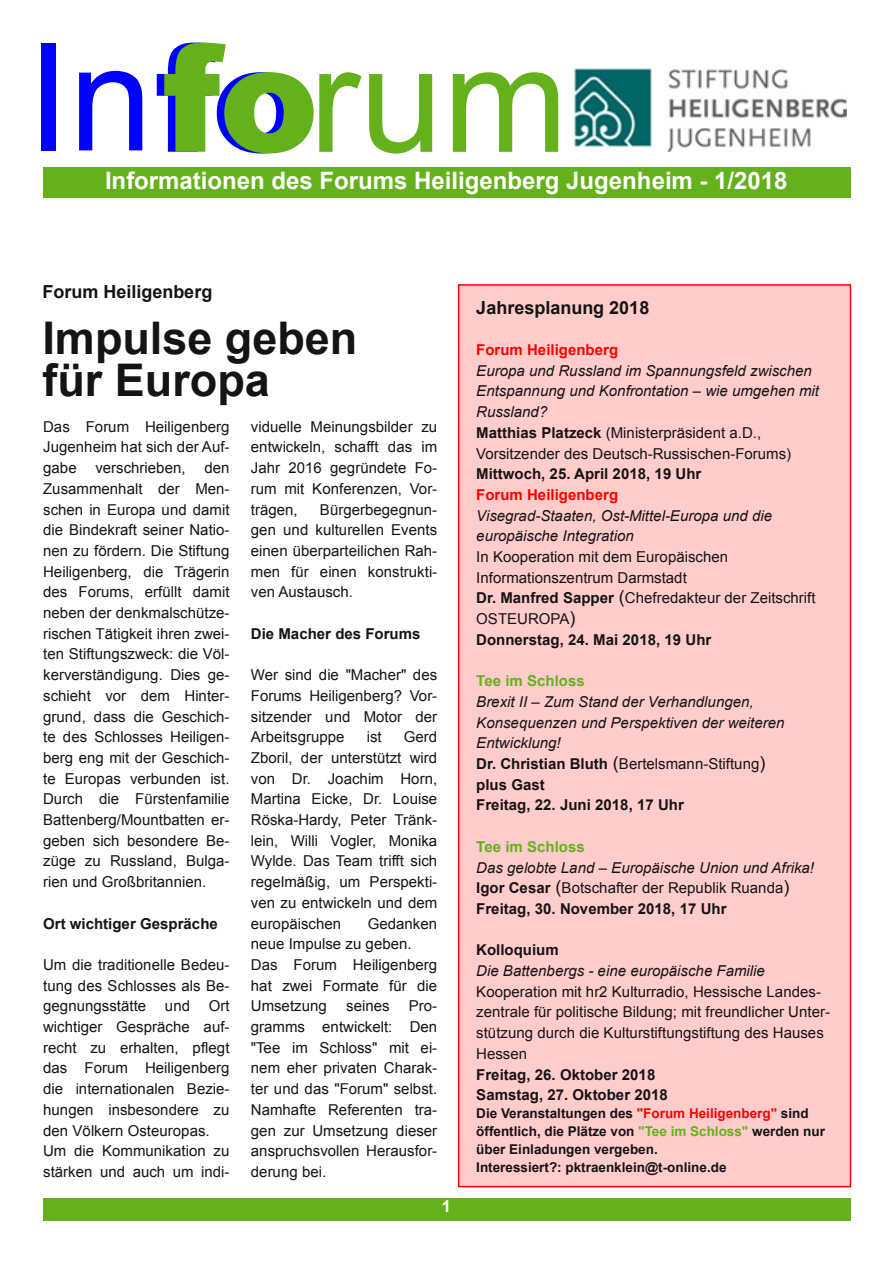
<style>
.page{position:relative;width:893px;height:1263px;background:#fff}
.page>*{position:absolute;margin:0;border:0;box-sizing:border-box;transform-origin:0 0}
.t1{font:150px "Arial";color:#65b11c}
.t2{font:900 150px "Arial";color:#00f}
.t3{font:700 45px/42.3px "Arial";color:#161413}
.t4{font:700 24px "Arial";color:#fff}
.t5{font:700 18px "Arial";color:#161413}
.t6{font:700 16.5px "Arial";color:#fff}
.t7{font:15px/20.7px "Arial";letter-spacing:.005em;color:#161413;text-align:justify}
.t8{font:italic 15px/20.7px "Arial";letter-spacing:.005em;color:#161413}
.t9{font:700 15px/20.7px "Arial";letter-spacing:.005em;color:#161413}
.t10{font:700 15px "Arial";color:#f00}
.t11{font:700 15px "Arial";letter-spacing:.005em;color:#65b11c}
.t12{font:700 13.5px/18px "Arial";color:#161413}
.s1{color:#00f}
.s2{font-weight:700;font-style:normal}
.s3{font-style:normal}
.s4{font-weight:700}
.s5{font-size:18px}
.s6{font-style:normal;font-size:18px}
.s7{color:#f00}
.s8{color:#65b11c}
</style>
<div class="page">
<div style="left:459px;top:285px;width:391px;height:902px;background:#fcc"></div>
<div style="left:458px;top:284px;width:393px;height:903px;border:2px solid #f00"></div>
<img style="left:574px;top:69px;width:272px;height:82px">
<div style="left:43px;top:167px;width:807px;height:30px;background:#65b11c"></div>
<div style="left:43px;top:1197px;width:807px;height:23px;background:#65b11c"></div>
<h1 class="t2" style="left:156px;top:-13px;width:157px">fo</h1>
<h1 class="t1" style="left:28px;top:16px;width:542px"><span class="s1">In</span> rum</h1>
<h3 class="t4" style="left:105px;top:167px;width:684px">Informationen des Forums Heiligenberg Jugenheim - 1/2018</h3>
<p class="t5" style="left:43px;top:281px;width:171px">Forum Heiligenberg</p>
<h2 class="t3" style="left:43px;top:317px;width:316px">Impulse geben für Europa</h2>
<p class="t7" style="left:43px;top:416px;width:188px">Das Forum Heiligenberg Jugenheim hat sich der Auf&shy;gabe verschrieben, den Zusammenhalt der Men&shy;schen in Europa und damit die Bindekraft seiner Natio&shy;nen zu fördern. Die Stiftung Heiligenberg, die Trägerin des Forums, erfüllt damit neben der denkmalschütze&shy;rischen Tätigkeit ihren zwei&shy;ten Stiftungszweck: die Völ&shy;kerverständigung. Dies ge&shy;schieht vor dem Hinter&shy;grund, dass die Geschich&shy;te des Schlosses Heiligen&shy;berg eng mit der Geschich&shy;te Europas verbunden ist.<br>Durch die Fürstenfamilie Battenberg/Mountbatten er&shy;geben sich besondere Be&shy;züge zu Russland, Bulga&shy;rien und Großbritannien.</p>
<p class="t9" style="left:43px;top:913px;width:176px">Ort wichtiger Gespräche</p>
<p class="t7" style="left:43px;top:954px;width:188px;text-align:left">Um die traditionelle Bedeu&shy;tung des Schlosses als Be&shy;gegnungsstätte und Ort wichtiger Gespräche auf&shy;recht zu erhalten, pflegt das Forum Heiligenberg die internationalen Bezie&shy;hungen insbesondere zu den Völkern Osteuropas.<br>Um die Kommunikation zu stärken und auch um indi-</p>
<p class="t7" style="left:251px;top:416px;width:188px">viduelle Meinungsbilder zu entwickeln, schafft das im Jahr 2016 gegründete Fo&shy;rum mit Konferenzen, Vor&shy;trägen,</p>
<p class="t7" style="left:251px;top:499px;width:188px;text-indent:69px">Bürgerbegegnun&shy;gen und kulturellen Events einen überparteilichen Rah&shy;men für einen konstrukti&shy;ven Austausch.</p>
<p class="t9" style="left:251px;top:623px;width:171px">Die Macher des Forums</p>
<p class="t7" style="left:251px;top:665px;width:188px">Wer sind die "Macher" des Forums Heiligenberg? Vor&shy;sitzender und Motor der Arbeitsgruppe</p>
<p class="t7" style="left:251px;top:727px;width:188px;text-indent:153px">Gerd Zboril, der unterstützt wird von Dr. Joachim Horn, Martina Eicke, Dr. Louise Röska-Hardy, Peter Tränk&shy;lein, Willi Vogler, Monika Wylde. Das Team trifft sich regelmäßig, um Perspekti&shy;ven zu entwickeln und dem europäischen</p>
<p class="t7" style="left:367px;top:727px;width:16px">ist</p>
<p class="t7" style="left:251px;top:913px;width:188px;text-align:left;text-indent:117px">Gedanken neue Impulse zu geben.<br>Das Forum Heiligenberg hat zwei Formate für die<br>Umsetzung</p>
<p class="t7" style="left:251px;top:996px;width:188px;text-indent:158px">Pro&shy;gramms entwickelt: Den "Tee im Schloss" mit ei&shy;nem eher privaten Charak&shy;ter und das "Forum" selbst.<br>Namhafte Referenten tra&shy;gen zur Umsetzung dieser anspruchsvollen Herausfor&shy;derung bei.</p>
<p class="t7" style="left:346px;top:996px;width:45px">seines</p>
<p class="t6" style="left:442px;top:1197px;width:11px">1</p>
<p class="t5" style="left:476px;top:297px;width:175px">Jahresplanung 2018</p>
<p class="t10" style="left:476px;top:341px;width:143px">Forum Heiligenberg</p>
<p class="t8" style="left:476px;top:360px;width:344px">Europa und Russland im Spannungsfeld zwischen Entspannung und Konfrontation – wie umgehen mit Russland?<br><span class="s2">Matthias Platzeck</span> <span class="s3">(Ministerpräsident a.D., Vorsitzender des Deutsch-Russischen-Forums)</span></p>
<p class="t9" style="left:476px;top:464px;width:227px">Mittwoch, 25. April 2018, 19 Uhr</p>
<p class="t10" style="left:476px;top:486px;width:143px">Forum Heiligenberg</p>
<p class="t8" style="left:476px;top:505px;width:297px">Visegrad-Staaten, Ost-Mittel-Europa und die europäische Integration</p>
<p class="t7" style="left:476px;top:546px;width:341px;text-align:left">In Kooperation mit dem Europäischen Informationszentrum Darmstadt<br><span class="s4">Dr. Manfred Sapper</span> <span class="s5">(</span>Chefredakteur der Zeitschrift OSTEUROPA<span class="s5">)<br></span><span class="s4">Donnerstag, 24. Mai 2018, 19 Uhr</span></p>
<p class="t11" style="left:476px;top:673px;width:110px">Tee im Schloss</p>
<p class="t8" style="left:476px;top:691px;width:310px">Brexit II – Zum Stand der Verhandlungen,<br>Konsequenzen und Perspektiven der weiteren<br>Entwicklung!<br><span class="s2">Dr. Christian Bluth</span> <span class="s6">(</span><span class="s3">Bertelsmann-Stiftung</span><span class="s6">) </span><span class="s2">plus Gast<br>Freitag, 22. Juni 2018, 17 Uhr</span></p>
<p class="t11" style="left:476px;top:838px;width:110px">Tee im Schloss</p>
<p class="t8" style="left:476px;top:857px;width:339px">Das gelobte Land – Europäische Union und Afrika!<br><span class="s2">Igor Cesar</span> <span class="s6">(</span><span class="s3">Botschafter der Republik Ruanda</span><span class="s6">)<br></span><span class="s2">Freitag, 30. November 2018, 17 Uhr</span></p>
<p class="t9" style="left:476px;top:940px;width:84px">Kolloquium</p>
<p class="t8" style="left:476px;top:960px;width:290px">Die Battenbergs - eine europäische Familie</p>
<p class="t7" style="left:476px;top:981px;width:355px;text-align:left">Kooperation mit hr2 Kulturradio, Hessische Landes&shy;zentrale für politische Bildung; mit freundlicher Unter&shy;stützung durch die Kulturstiftungstiftung des Hauses Hessen</p>
<p class="t9" style="left:476px;top:1064px;width:193px">Freitag, 26. Oktober 2018<br>Samstag, 27. Oktober 2018</p>
<p class="t12" style="left:476px;top:1104px;width:350px">Die Veranstaltungen des <span class="s7">"Forum Heiligenberg"</span> sind öffentlich, die Plätze von <span class="s8">"Tee im Schloss"</span> werden nur über Einladungen vergeben.<br>Interessiert?: pktraenklein@t-online.de</p>
</div>
